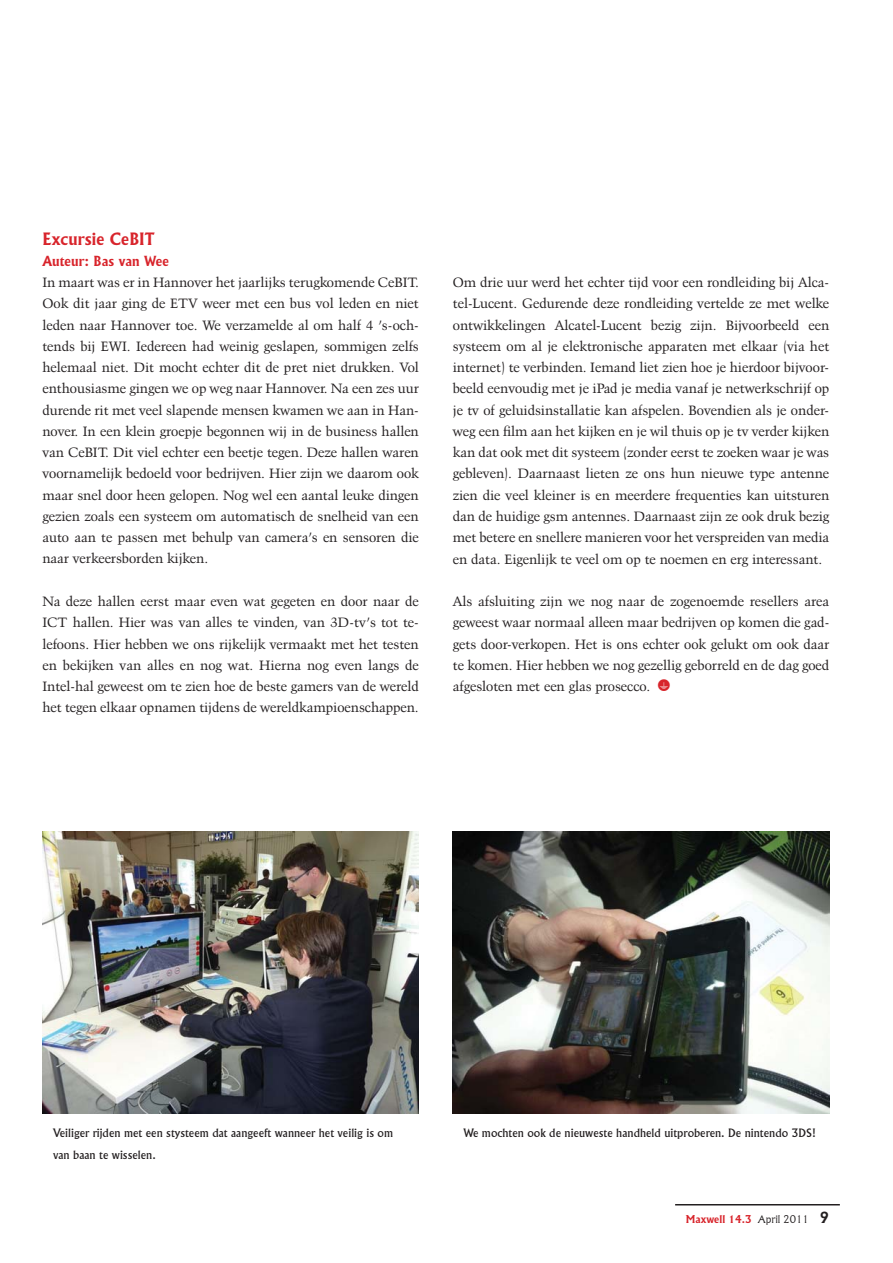
<style>
.page{position:relative;width:893px;height:1263px;background:#fff}
.page>*{position:absolute;margin:0;border:0;box-sizing:border-box;transform-origin:0 0}
.t1{font:700 16.5px "Flareserif 821 BT";color:#d8242b}
.t2{font:13.5px/21.3px "Kuenstler 480 BT";color:#231f20;text-align:justify}
.t3{font:700 13.5px "Flareserif 821 BT";color:#d8242b}
.t4{font:11.25px/21.3px "Flareserif 821 BT";color:#231f20}
.t5{font:700 10.5px "Flareserif 821 BT";color:#d8242b}
.s1{font-weight:300;color:#231f20}
.s2{font-size:15px;color:#231f20}
</style>
<div class="page">
<hr style="left:675px;top:1204px;width:165px;height:2px;background:#231f20">
<img style="left:42px;top:831px;width:377px;height:283px">
<img style="left:453px;top:831px;width:376px;height:283px">
<p class="t1" style="left:42px;top:232px;width:114px">Excursie CeBIT</p>
<p class="t3" style="left:42px;top:255px;width:128px">Auteur: Bas van Wee</p>
<p class="t2" style="left:42px;top:272px;width:378px">In maart was er in Hannover het jaarlijks terugkomende CeBIT.<br>Ook dit jaar ging de ETV weer met een bus vol leden en niet leden naar Hannover toe. We verzamelde al om half 4 ’s-och&shy;tends bij EWI. Iedereen had weinig geslapen, sommigen zelfs helemaal niet. Dit mocht echter dit de pret niet drukken. Vol enthousiasme gingen we op weg naar Hannover. Na een zes uur durende rit met veel slapende mensen kwamen we aan in Han&shy;nover. In een klein groepje begonnen wij in de business hallen van CeBIT. Dit viel echter een beetje tegen. Deze hallen waren voornamelijk bedoeld voor bedrijven. Hier zijn we daarom ook maar snel door heen gelopen. Nog wel een aantal leuke dingen gezien zoals een systeem om automatisch de snelheid van een auto aan te passen met behulp van camera’s en sensoren die naar verkeersborden kijken.</p>
<p class="t2" style="left:42px;top:591px;width:378px">Na deze hallen eerst maar even wat gegeten en door naar de ICT hallen. Hier was van alles te vinden, van 3D-tv’s tot te&shy;lefoons. Hier hebben we ons rijkelijk vermaakt met het testen en bekijken van alles en nog wat. Hierna nog even langs de Intel-hal geweest om te zien hoe de beste gamers van de wereld het tegen elkaar opnamen tijdens de wereldkampioenschappen.</p>
<p class="t2" style="left:453px;top:273px;width:378px">Om drie uur werd het echter tijd voor een rondleiding bij Alca&shy;tel-Lucent. Gedurende deze rondleiding vertelde ze met welke ontwikkelingen Alcatel-Lucent bezig zijn. Bijvoorbeeld een systeem om al je elektronische apparaten met elkaar (via het internet) te verbinden. Iemand liet zien hoe je hierdoor bijvoor&shy;beeld eenvoudig met je iPad je media vanaf je netwerkschrijf op je tv of geluidsinstallatie kan afspelen. Bovendien als je onder&shy;weg een film aan het kijken en je wil thuis op je tv verder kijken kan dat ook met dit systeem (zonder eerst te zoeken waar je was gebleven). Daarnaast lieten ze ons hun nieuwe type antenne zien die veel kleiner is en meerdere frequenties kan uitsturen dan de huidige gsm antennes. Daarnaast zijn ze ook druk bezig met betere en snellere manieren voor het verspreiden van media en data. Eigenlijk te veel om op te noemen en erg interessant.</p>
<p class="t2" style="left:453px;top:591px;width:378px">Als afsluiting zijn we nog naar de zogenoemde resellers area geweest waar normaal alleen maar bedrijven op komen die gad&shy;gets door-verkopen. Het is ons echter ook gelukt om ook daar te komen. Hier hebben we nog gezellig geborreld en de dag goed afgesloten met een glas prosecco.</p>
<p class="t4" style="left:53px;top:1123px;width:341px">Veiliger rijden met een stysteem dat aangeeft wanneer het veilig is om van baan te wisselen.</p>
<p class="t4" style="left:463px;top:1123px;width:354px">We mochten ook de nieuweste handheld uitproberen. De nintendo 3DS!</p>
<p class="t5" style="left:686px;top:1214px;width:145px">Maxwell 14.3 <span class="s1">April 2011</span> <span class="s2">9</span></p>
</div>
